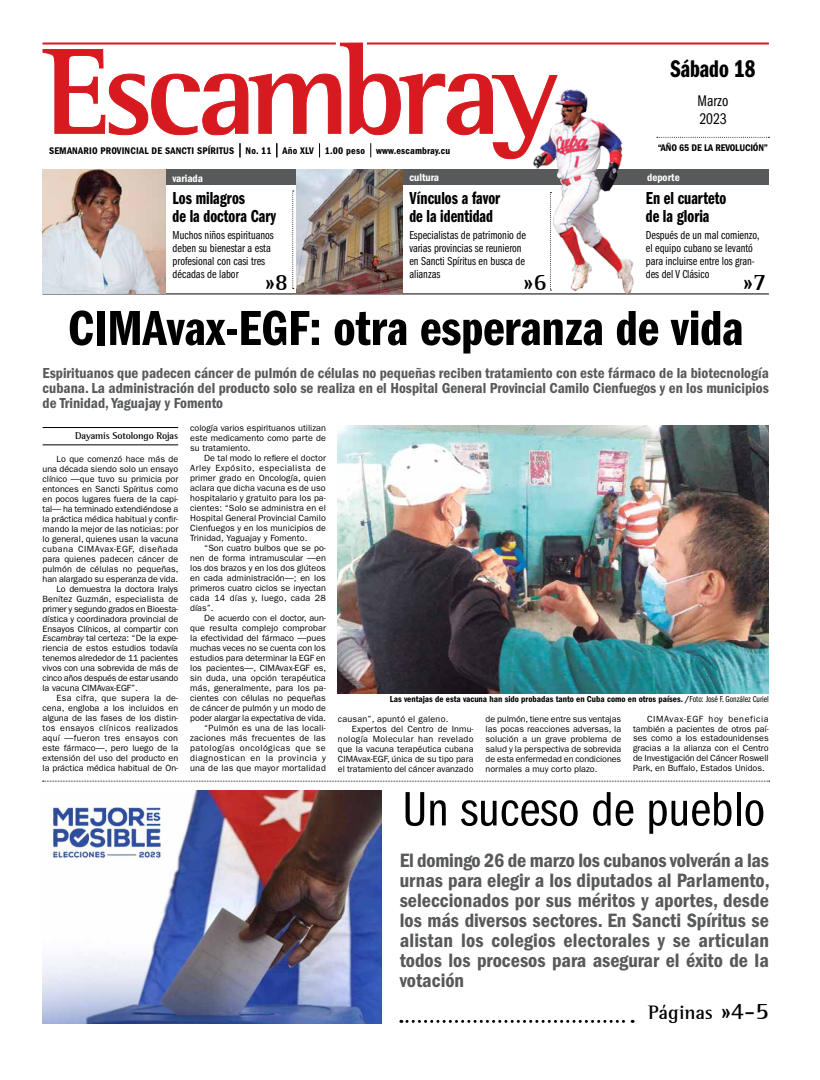
<style>
.page{position:relative;width:820px;height:1080px;background:#fff}
.page>*{position:absolute;margin:0;border:0;box-sizing:border-box;transform-origin:0 0}
.t1{font:51px "ITC Franklin Gothic Std Dm Cp";color:#000;scale:1.1 1}
.t2{font:50px "ITC Franklin Gothic Std Bk Cp";color:#000;scale:1.1 1}
.t3{font:25px "ITC Franklin Gothic Std Dm Cp";color:#000}
.t4{font:700 24px "AT Rotis Semi Serif";color:#000}
.t5{font:20px/20px "ITC Franklin Gothic Std Dm Cd";color:#58595b;text-align:justify}
.t6{font:700 20px "AT Rotis Semi Serif";color:#000}
.t7{font:18px/18px "ITC Franklin Gothic Std Dm Cp";color:#000}
.t8{font:16px/18px "ITC Franklin Gothic Std Bk Cp";color:#000}
.t9{font:15px/15px "ITC Franklin Gothic Std Dm Cd";color:#58595b;text-align:justify}
.t10{font:12px/13px "ITC Franklin Gothic Std Bk Cp";color:#000}
.t11{font:11px "ITC Franklin Gothic Std Dm Cd";color:#fff}
.t12{font:10px "ITC Franklin Gothic Std Dm Cd";letter-spacing:.02em;color:#000}
.t13{font:700 10px "AT Rotis Semi Serif";letter-spacing:-.02em;color:#000}
.t14{font:9px/10px "ITC Franklin Gothic Std";color:#000;text-align:justify}
.t15{font:9px "ITC Franklin Gothic Std Dm Cd";color:#000}
.t16{font:9px "ITC Franklin Gothic Std";letter-spacing:.035em;color:#000}
.t17{font:9px "ITC Franklin Gothic Std";letter-spacing:-.025em;color:#000}
.t18{font:9px "ITC Franklin Gothic Std";letter-spacing:.045em;color:#000}
.t19{font:9px "ITC Franklin Gothic Std";letter-spacing:.025em;color:#000}
.t20{font:9px "ITC Franklin Gothic Std";letter-spacing:.03em;color:#000}
.t21{font:9px "ITC Franklin Gothic Std";letter-spacing:.02em;color:#000}
.s1{font-style:italic}
.s2{font-family:"ITC Franklin Gothic Std Bk Cp"}
.s3{font-size:24px}
</style>
<div class="page">
<hr style="left:43px;top:427px;width:135px;height:1px;background:#000">
<hr style="left:43px;top:444px;width:135px;height:1px;background:#000">
<div style="left:43px;top:169px;width:725px;height:16px;background:#58595b"></div>
<hr style="left:43px;top:293px;width:725px;height:1px;background:#000">
<svg style="left:292px;top:191px;width:1px;height:98px"></svg>
<svg style="left:42px;top:42px;width:516px;height:118px"></svg>
<hr style="left:367px;top:43px;width:401px;height:2px;background:#d71920">
<hr style="left:42px;top:43px;width:294px;height:2px;background:#d71920">
<svg style="left:656px;top:137px;width:113px;height:1px"></svg>
<img style="left:42px;top:169px;width:123px;height:124px">
<img style="left:296px;top:169px;width:106px;height:125px">
<svg style="left:407px;top:1020px;width:226px;height:3px"></svg>
<img style="left:530px;top:76px;width:104px;height:217px">
<svg style="left:43px;top:781px;width:726px;height:1px"></svg>
<img style="left:338px;top:425px;width:430px;height:268px">
<img style="left:43px;top:790px;width:338px;height:233px">
<p class="t12" style="left:49px;top:145px;width:261px">Semanario provincial de sancti spíritus No. 11 Año XLV</p>
<p class="t12" style="left:325px;top:145px;width:127px">1.00 peso www.escambray.cu</p>
<h3 class="t3" style="left:670px;top:55px;width:86px">Sábado 18</h3>
<h3 class="t8" style="left:697px;top:92px;width:32px">Marzo<br>2023</h3>
<p class="t12" style="left:657px;top:142px;width:64px">“AÑO 65 DE LA REVOLUCI</p>
<p class="t12" style="left:752px;top:142px;width:17px">ÓN”</p>
<p class="t11" style="left:172px;top:172px;width:32px">variada</p>
<p class="t11" style="left:646px;top:171px;width:34px">deporte</p>
<h3 class="t7" style="left:645px;top:190px;width:82px">En el cuarteto de la gloria</h3>
<p class="t11" style="left:409px;top:171px;width:31px">cultura</p>
<h3 class="t7" style="left:409px;top:189px;width:92px">Vínculos a favor de la identidad</h3>
<h3 class="t7" style="left:172px;top:189px;width:105px">Los milagros<br>de la doctora Cary</h3>
<h3 class="t10" style="left:172px;top:229px;width:103px">Muchos niños espirituanos deben su bienestar a esta profesional con casi tres décadas de labor</h3>
<h3 class="t10" style="left:645px;top:229px;width:115px">Después de un mal comienzo, el equipo cubano se levantó para incluirse entre los gran&shy;des del V Clásico</h3>
<h3 class="t4" style="left:264px;top:268px;width:25px">»8</h3>
<h3 class="t10" style="left:409px;top:229px;width:118px">Especialistas de patrimonio de varias provincias se reunieron en Sancti Spíritus en busca de alianzas</h3>
<h3 class="t4" style="left:523px;top:268px;width:25px">»6</h3>
<h3 class="t4" style="left:742px;top:268px;width:25px">»7</h3>
<h1 class="t1" style="left:68px;top:300px;width:615px">CIMAvax-EGF: otra esperanza de vida</h1>
<p class="t9" style="left:43px;top:366px;width:727px">Espirituanos que padecen cáncer de pulmón de células no pequeñas reciben tratamiento con este fármaco de la biotecnología cubana. La administración del producto solo se realiza en el Hospital General Provincial Camilo Cienfuegos y en los municipios de Trinidad, Yaguajay y Fomento</p>
<p class="t13" style="left:75px;top:430px;width:104px">Dayamis Sotolongo Rojas</p>
<p class="t14" style="left:57px;top:454px;width:123px">Lo que comenzó hace más de</p>
<p class="t14" style="left:43px;top:464px;width:137px">una década siendo solo un ensayo</p>
<p class="t14" style="left:43px;top:474px;width:137px">clínico —que tuvo su primicia por</p>
<p class="t14" style="left:43px;top:484px;width:137px">entonces en Sancti Spíritus como</p>
<p class="t14" style="left:43px;top:494px;width:137px">en pocos lugares fuera de la capi-</p>
<p class="t14" style="left:43px;top:504px;width:137px">tal— ha terminado extendiéndose a</p>
<p class="t14" style="left:43px;top:514px;width:137px">la práctica médica habitual y confir-</p>
<p class="t14" style="left:43px;top:524px;width:137px">mando la mejor de las noticias: por</p>
<p class="t14" style="left:43px;top:534px;width:137px">lo general, quienes usan la vacuna</p>
<p class="t18" style="left:43px;top:543px;width:137px">cubana CIMAvax-EGF, diseñada</p>
<p class="t14" style="left:43px;top:554px;width:137px">para quienes padecen cáncer de</p>
<p class="t14" style="left:43px;top:564px;width:138px">pulmón de células no pequeñas,</p>
<p class="t14" style="left:43px;top:574px;width:137px">han alargado su esperanza de vida.</p>
<p class="t14" style="left:57px;top:584px;width:123px">Lo demuestra la doctora Iralys</p>
<p class="t14" style="left:43px;top:594px;width:137px">Benítez Guzmán, especialista de</p>
<p class="t14" style="left:43px;top:604px;width:137px">primer y segundo grados en Bioesta-</p>
<p class="t14" style="left:43px;top:614px;width:137px">dística y coordinadora provincial de</p>
<p class="t14" style="left:43px;top:624px;width:137px">Ensayos Clínicos, al compartir con</p>
<p class="t14" style="left:43px;top:634px;width:137px"><span class="s1">Escambray</span> tal certeza: “De la expe-</p>
<p class="t14" style="left:43px;top:644px;width:137px">riencia de estos estudios todavía</p>
<p class="t14" style="left:43px;top:654px;width:137px">tenemos alrededor de 11 pacientes</p>
<p class="t14" style="left:43px;top:664px;width:137px">vivos con una sobrevida de más de</p>
<p class="t17" style="left:43px;top:673px;width:137px">cinco años después de estar usando</p>
<p class="t14" style="left:43px;top:684px;width:97px">la vacuna CIMAvax-EGF”.</p>
<p class="t20" style="left:57px;top:693px;width:123px">Esa cifra, que supera la de-</p>
<p class="t14" style="left:43px;top:704px;width:137px">cena, engloba a los incluidos en</p>
<p class="t14" style="left:43px;top:714px;width:137px">alguna de las fases de los distin-</p>
<p class="t16" style="left:43px;top:723px;width:137px">tos ensayos clínicos realizados</p>
<p class="t19" style="left:43px;top:733px;width:137px">aquí —fueron tres ensayos con</p>
<p class="t14" style="left:43px;top:744px;width:137px">este fármaco—, pero luego de la</p>
<p class="t14" style="left:43px;top:753px;width:137px">extensión del uso del producto en</p>
<p class="t14" style="left:43px;top:763px;width:137px">la práctica médica habitual de On-</p>
<p class="t14" style="left:190px;top:423px;width:137px">cología varios espirituanos utilizan este medicamento como parte de su tratamiento.</p>
<p class="t14" style="left:190px;top:453px;width:137px;text-indent:14px">De tal modo lo refiere el doctor Arley Expósito, especialista de primer grado en Oncología, quien aclara que dicha vacuna es de uso hospitalario y gratuito para los pa&shy;cientes: “Solo se administra en el Hospital General Provincial Camilo Cienfuegos y en los municipios de Trinidad, Yaguajay y Fomento.</p>
<p class="t14" style="left:190px;top:543px;width:137px;text-indent:14px">“Son cuatro bulbos que se po&shy;nen de forma intramuscular —en los dos brazos y en los dos glúteos en cada administración—; en los primeros cuatro ciclos se inyectan cada 14 días y, luego, cada 28 días”.</p>
<p class="t14" style="left:190px;top:613px;width:137px;text-align:right">De acuerdo con el doctor, aun&shy;que resulta complejo comprobar la efectividad del fármaco —pues muchas veces no se cuenta con los estudios para determinar la EGF en los pacientes—, CIMAvax-EGF es, sin duda, una opción terapéutica más, generalmente, para los pa&shy;cientes con células no pequeñas de cáncer de pulmón y un modo de poder alargar la expectativa de vida. “Pulmón es una de las locali&shy;zaciones más frecuentes de las patologías oncológicas que se diagnostican en la provincia y una de las que mayor mortalidad</p>
<p class="t15" style="left:390px;top:694px;width:380px">Las ventajas de esta vacuna han sido probadas tanto en Cuba como en otros países. /<span class="s2">Foto: José F. González Curiel</span></p>
<p class="t21" style="left:338px;top:713px;width:112px">causan”, apuntó el galeno.</p>
<p class="t14" style="left:352px;top:724px;width:123px">Expertos del Centro de Inmu-</p>
<p class="t16" style="left:338px;top:733px;width:137px">nología Molecular han revelado</p>
<p class="t14" style="left:338px;top:744px;width:137px">que la vacuna terapéutica cubana</p>
<p class="t14" style="left:338px;top:754px;width:137px">CIMAvax-EGF, única de su tipo para</p>
<p class="t14" style="left:338px;top:764px;width:137px">el tratamiento del cáncer avanzado</p>
<p class="t14" style="left:485px;top:714px;width:137px">de pulmón, tiene entre sus ventajas las pocas reacciones adversas, la solución a un grave problema de salud y la perspectiva de sobrevida de esta enfermedad en condiciones normales a muy corto plazo.</p>
<p class="t14" style="left:632px;top:714px;width:137px;text-indent:14px">CIMAvax-EGF hoy beneficia también a pacientes de otros paí&shy;ses como a los estadounidenses gracias a la alianza con el Centro de Investigación del Cáncer Roswell Park, en Buffalo, Estados Unidos.</p>
<h2 class="t2" style="left:402px;top:782px;width:331px">Un suceso de pueblo</h2>
<p class="t5" style="left:399px;top:850px;width:371px">El domingo 26 de marzo los cubanos volverán a las urnas para elegir a los diputados al Parlamento, seleccionados por sus méritos y aportes, desde los más diversos sectores. En Sancti Spíritus se alistan los colegios electorales y se articulan todos los procesos para asegurar el éxito de la votación</p>
<h3 class="t6" style="left:648px;top:1001px;width:122px">Páginas <span class="s3">»4-5</span></h3>
</div>
